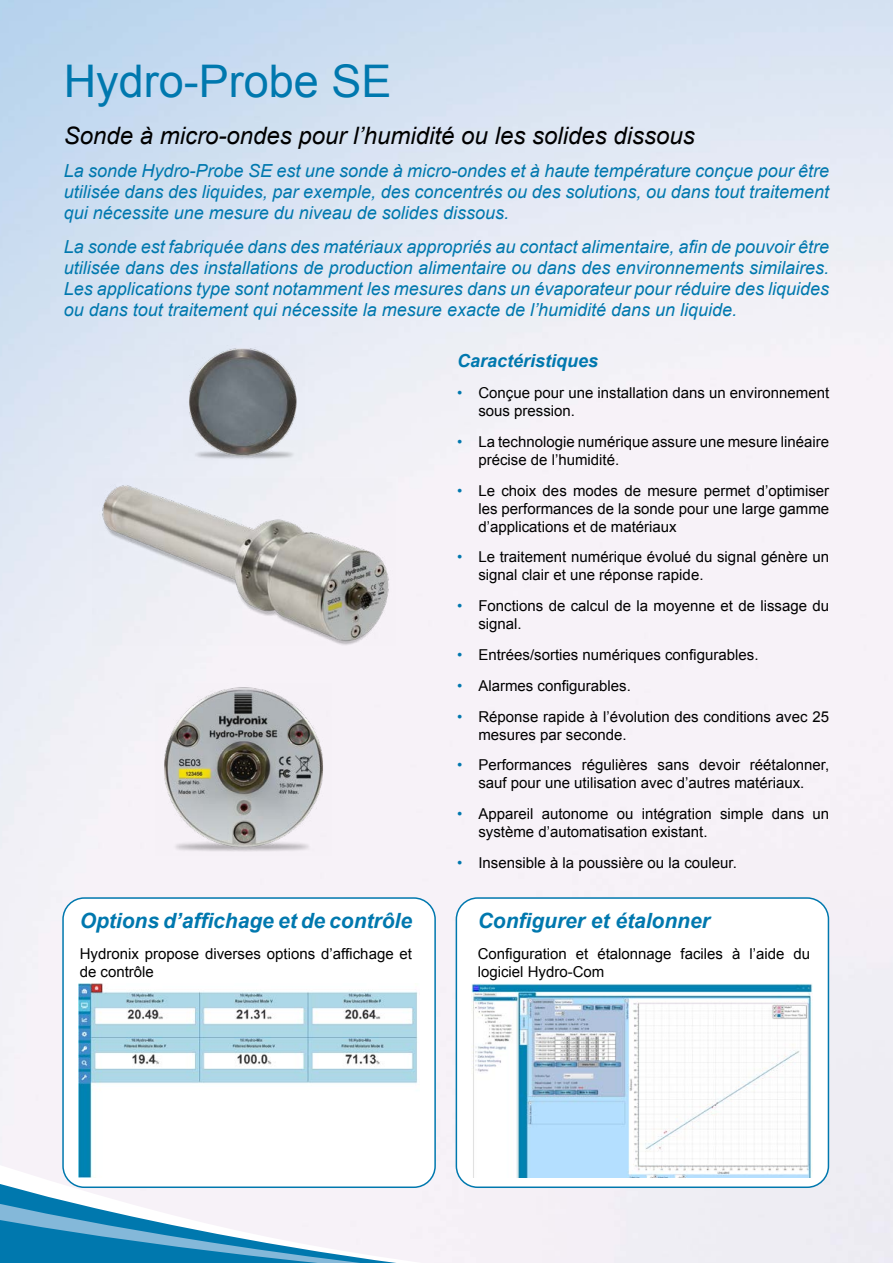
<style>
.page{position:relative;width:893px;height:1263px;background:#fff}
.page>*{position:absolute;margin:0;border:0;box-sizing:border-box;transform-origin:0 0}
.t1{font:45px "Arial";color:#0078ae}
.t2{font:italic 24px "Arial";color:#000}
.t3{font:italic 700 21px "Arial";color:#0078ae}
.t4{font:italic 18px/21px "Arial";color:#0078ae;text-align:justify}
.t5{font:italic 700 18px "Arial";color:#0078ae}
.t6{font:15px/18px "Arial";color:#000}
.s1{color:#0078ae}
</style>
<div class="page">
<img style="left:0;top:0;width:893px;height:1263px">
<div style="left:63px;top:898px;width:372px;height:289px;background:#fff;border-radius:21px"></div>
<div style="left:62px;top:897px;width:374px;height:291px;border:2px solid #0078ae;border-radius:21px"></div>
<div style="left:456px;top:898px;width:372px;height:289px;background:#fff;border-radius:21px"></div>
<div style="left:456px;top:897px;width:373px;height:291px;border:2px solid #0078ae;border-radius:21px"></div>
<img style="left:472px;top:984px;width:341px;height:194px">
<img style="left:79px;top:984px;width:339px;height:194px">
<img style="left:156px;top:684px;width:176px;height:171px">
<img style="left:183px;top:345px;width:121px;height:115px">
<img style="left:92px;top:478px;width:303px;height:168px">
<h1 class="t1" style="left:64px;top:51px;width:329px">Hydro-Probe SE</h1>
<h2 class="t2" style="left:64px;top:120px;width:632px">Sonde à micro-ondes pour l’humidité ou les solides dissous</h2>
<p class="t4" style="left:64px;top:161px;width:767px">La sonde Hydro-Probe SE est une sonde à micro-ondes et à haute température conçue pour être utilisée dans des liquides, par exemple, des concentrés ou des solutions, ou dans tout traitement qui nécessite une mesure du niveau de solides dissous.</p>
<p class="t4" style="left:64px;top:236px;width:767px">La sonde est fabriquée dans des matériaux appropriés au contact alimentaire, afin de pouvoir être utilisée dans des installations de production alimentaire ou dans des environnements similaires.<br>Les applications type sont notamment les mesures dans un évaporateur pour réduire des liquides ou dans tout traitement qui nécessite la mesure exacte de l’humidité dans un liquide.</p>
<h3 class="t3" style="left:80px;top:907px;width:334px">Options d’affichage et de contrôle</h3>
<p class="t6" style="left:80px;top:945px;width:334px">Hydronix propose diverses options d’affichage et de contrôle</p>
<p class="t5" style="left:457px;top:349px;width:143px">Caractéristiques</p>
<p class="t6" style="left:478px;top:384px;width:352px;text-indent:-21px"><span class="s1">•</span> Conçue pour une installation dans un environnement sous pression.</p>
<p class="t6" style="left:478px;top:433px;width:352px;text-indent:-21px"><span class="s1">•</span> La technologie numérique assure une mesure linéaire précise de l’humidité.</p>
<p class="t6" style="left:478px;top:482px;width:352px;text-align:justify;text-indent:-21px"><span class="s1">•</span> Le choix des modes de mesure permet d’optimiser les performances de la sonde pour une large gamme d’applications et de matériaux</p>
<p class="t6" style="left:478px;top:548px;width:352px;text-indent:-21px"><span class="s1">•</span> Le traitement numérique évolué du signal génère un signal clair et une réponse rapide.</p>
<p class="t6" style="left:478px;top:597px;width:352px;text-indent:-21px"><span class="s1">•</span> Fonctions de calcul de la moyenne et de lissage du signal.</p>
<p class="t6" style="left:457px;top:646px;width:303px"><span class="s1">•</span> Entrées/sorties numériques configurables.</p>
<p class="t6" style="left:457px;top:677px;width:175px"><span class="s1">•</span> Alarmes configurables.</p>
<p class="t6" style="left:478px;top:707px;width:352px;text-indent:-21px"><span class="s1">•</span> Réponse rapide à l’évolution des conditions avec 25 mesures par seconde.</p>
<p class="t6" style="left:457px;top:756px;width:374px;text-align:center"><span class="s1">•</span> Performances régulières sans devoir réétalonner, sauf pour une utilisation avec d’autres matériaux.</p>
<p class="t6" style="left:478px;top:805px;width:352px;text-indent:-21px"><span class="s1">•</span> Appareil autonome ou intégration simple dans un système d’automatisation existant.</p>
<p class="t6" style="left:457px;top:854px;width:281px"><span class="s1">•</span> Insensible à la poussière ou la couleur.</p>
<h3 class="t3" style="left:478px;top:907px;width:234px">Configurer et étalonner</h3>
<p class="t6" style="left:478px;top:945px;width:334px">Configuration et étalonnage faciles à l’aide du logiciel Hydro-Com</p>
</div>
